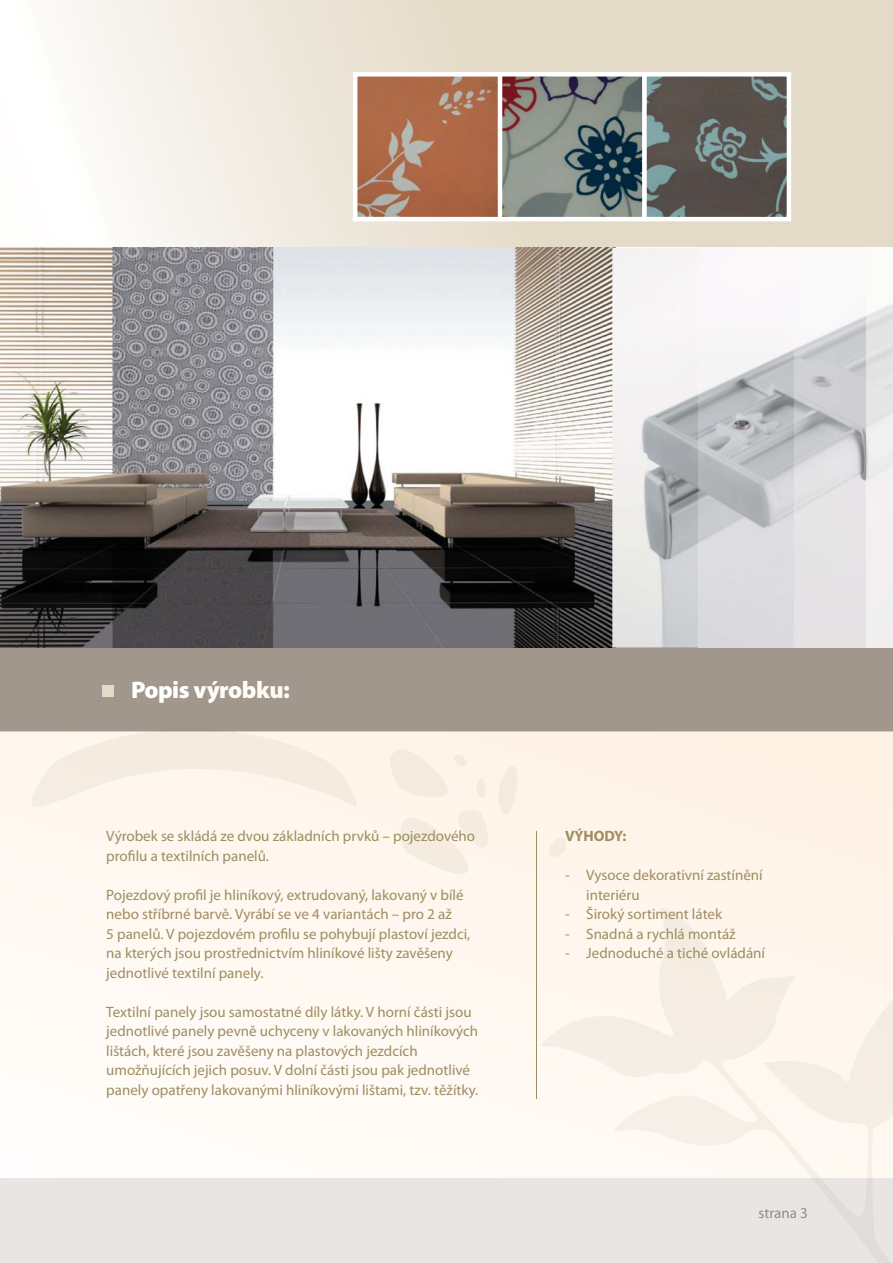
<style>
.page{position:relative;width:893px;height:1263px;background:#fff}
.page>*{position:absolute;margin:0;border:0;box-sizing:border-box;transform-origin:0 0}
.t1{font:900 24px "Myriad Pro";letter-spacing:-.02em;color:#fff}
.t2{font:15px/19.5px "Myriad Pro";color:#9d8d61}
.t3{font:15px "Myriad Pro";color:#8c8d89}
.t4{font:700 15px "Myriad Pro";color:#9d8d61}
.s1{color:#fffffd}
.s2{color:#fffdfd}
.s3{color:#fffdfb}
.s4{color:#fffdfa}
.s5{color:#fffcf8}
.s6{color:#fffcf7}
.s7{color:#fffaf6}
.s8{color:#fffaf5}
</style>
<div class="page">
<div style="left:0;top:1178px;width:893px;height:85px;background:#e8e5e2"></div>
<div style="left:0;top:0;width:893px;height:247px;background:linear-gradient(to right,#faf8f5,#dcd1b9)"></div>
<div style="left:0;top:646px;width:893px;height:85px;background:#a2978d"></div>
<svg style="left:0;top:731px;width:893px;height:382px"></svg>
<svg style="left:813px;top:1178px;width:77px;height:85px"></svg>
<svg style="left:539px;top:907px;width:354px;height:271px"></svg>
<svg style="left:28px;top:731px;width:332px;height:76px;background:#f9f0e5"></svg>
<svg style="left:547px;top:837px;width:21px;height:20px"></svg>
<svg style="left:389px;top:749px;width:133px;height:125px;background:#fbf1e6"></svg>
<img style="left:0;top:248px;width:612px;height:399px">
<svg style="left:353px;top:72px;width:438px;height:149px;background:#8a7a6f"></svg>
<hr style="left:536px;top:832px;width:1px;height:267px;background:#9d8d61">
<img style="left:612px;top:248px;width:86px;height:399px">
<img style="left:698px;top:303px;width:195px;height:344px">
<div style="left:102px;top:685px;width:12px;height:12px;background:#e3dac7"></div>
<h1 class="t1" style="left:131px;top:681px;width:160px">Po<span class="s1">p</span><span class="s2">i</span><span class="s3">s v</span><span class="s4">ý</span><span class="s5">ro</span><span class="s6">b</span><span class="s7">k</span><span class="s8">u:</span></h1>
<p class="t2" style="left:106px;top:828px;width:370px">Výrobek se skládá ze dvou základních prvků – pojezdového profilu a textilních panelů.</p>
<p class="t2" style="left:106px;top:886px;width:366px">Pojezdový profil je hliníkový, extrudovaný, lakovaný v bílé nebo stříbrné barvě. Vyrábí se ve 4 variantách – pro 2 až<br>5 panelů. V pojezdovém profilu se pohybují plastoví jezdci, na kterých jsou prostřednictvím hliníkové lišty zavěšeny jednotlivé textilní panely.</p>
<p class="t2" style="left:106px;top:1003px;width:373px">Textilní panely jsou samostatné díly látky. V horní části jsou jednotlivé panely pevně uchyceny v lakovaných hliníkových lištách, které jsou zavěšeny na plastových jezdcích umožňujících jejich posuv. V dolní části jsou pak jednotlivé panely opatřeny lakovanými hliníkovými lištami, tzv. těžítky.</p>
<p class="t4" style="left:565px;top:830px;width:63px">VÝHODY:</p>
<p class="t2" style="left:586px;top:867px;width:178px;text-indent:-21px">- Vysoce dekorativní zastínění interiéru</p>
<p class="t2" style="left:565px;top:906px;width:159px">- Široký sortiment látek</p>
<p class="t2" style="left:565px;top:925px;width:172px">- Snadná a rychlá montáž</p>
<p class="t2" style="left:565px;top:945px;width:202px">- Jednoduché a tiché ovládání</p>
<p class="t3" style="left:758px;top:1208px;width:51px">strana 3</p>
</div>
